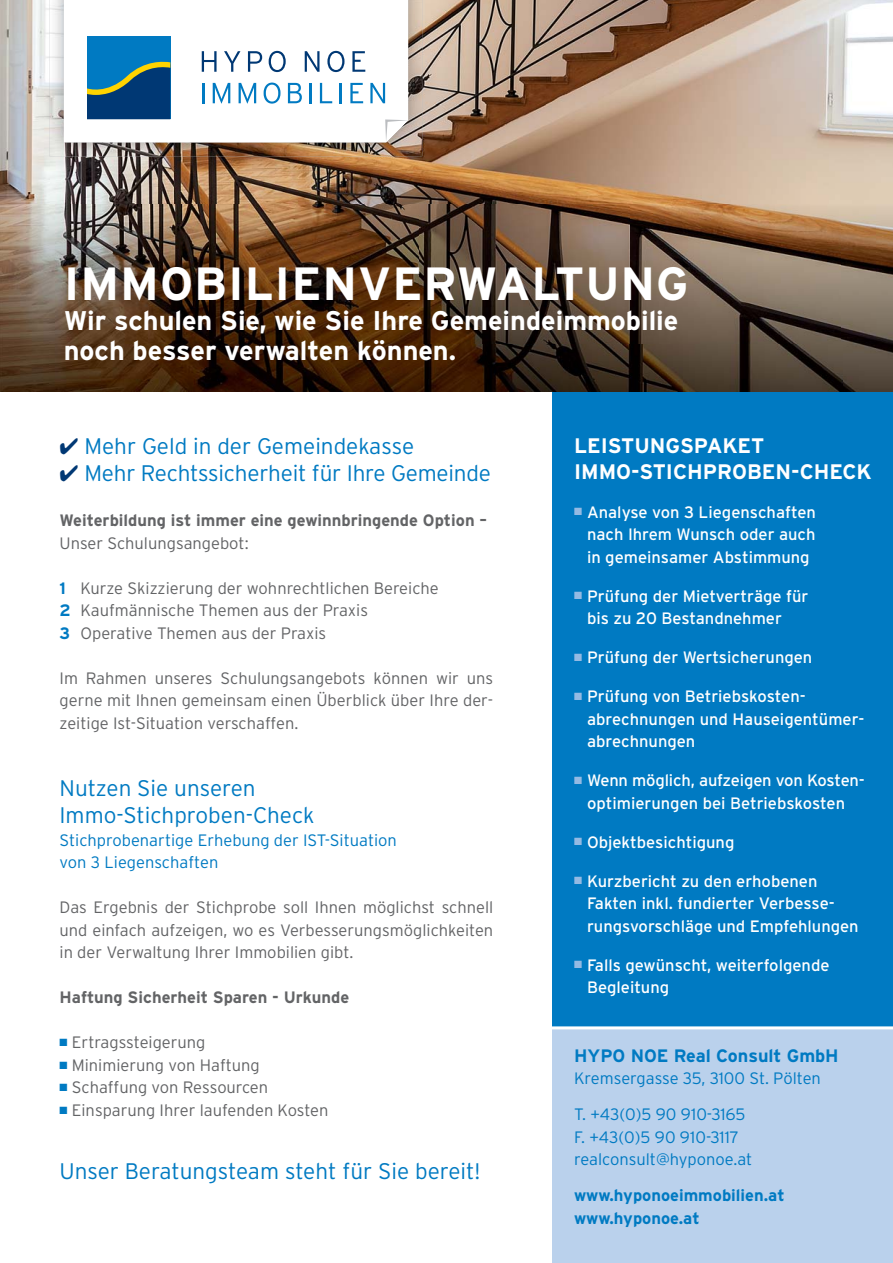
<style>
.page{position:relative;width:893px;height:1263px;background:#fff}
.page>*{position:absolute;margin:0;border:0;box-sizing:border-box;transform-origin:0 0}
.t1{font:700 46.5px "Interstate";letter-spacing:.02em;color:#fff}
.t2{font:700 27px/30px "Interstate";color:#fff}
.t3{font:300 22.5px/27px "Interstate";color:#007ac2}
.t4{font:700 21px/25.5px "Interstate";color:#fff}
.t5{font:700 18px "Interstate";color:#007ac2}
.t6{font:300 16.5px/22.5px "Interstate";color:#636466;text-align:justify}
.t7{font:16.5px/22.5px "Interstate";color:#fff}
.t8{font:300 16.5px/22.5px "Interstate";color:#007ac2}
.t9{font:700 16.5px "Interstate";color:#636466}
.t10{font:700 16.5px/22.5px "Interstate";color:#007ac2}
.s1{color:#003874}
.s2{font-weight:700;color:#007ac2}
.s3{color:#007ac2}
.s4{color:#94bae3}
</style>
<div class="page">
<div style="left:553px;top:931px;width:340px;height:332px;background:#bad1ec"></div>
<div style="left:553px;top:379px;width:340px;height:649px;background:#007ac2"></div>
<img style="left:0;top:0;width:893px;height:391px">
<svg style="left:553px;top:391px;width:340px;height:1px"></svg>
<hr style="left:514px;top:1026px;width:379px;height:3px;background:#fff">
<img style="left:50px;top:0;width:53px;height:157px">
<img style="left:369px;top:0;width:53px;height:157px">
<img style="left:103px;top:142px;width:266px;height:15px">
<svg style="left:64px;top:0;width:344px;height:142px"></svg>
<div style="left:87px;top:36px;width:83px;height:83px;background:#007ac2"></div>
<hr style="left:202px;top:83px;width:2px;height:20px;background:#007ac2">
<svg style="left:213px;top:83px;width:17px;height:21px"></svg>
<svg style="left:239px;top:83px;width:17px;height:21px"></svg>
<svg style="left:264px;top:83px;width:16px;height:21px"></svg>
<svg style="left:288px;top:83px;width:14px;height:20px"></svg>
<hr style="left:309px;top:83px;width:2px;height:20px;background:#007ac2">
<svg style="left:320px;top:83px;width:12px;height:20px"></svg>
<hr style="left:340px;top:83px;width:2px;height:20px;background:#007ac2">
<svg style="left:350px;top:83px;width:13px;height:20px"></svg>
<svg style="left:370px;top:83px;width:15px;height:20px"></svg>
<svg style="left:202px;top:51px;width:15px;height:21px"></svg>
<svg style="left:224px;top:51px;width:16px;height:21px"></svg>
<svg style="left:248px;top:51px;width:14px;height:21px"></svg>
<svg style="left:269px;top:51px;width:17px;height:21px"></svg>
<svg style="left:305px;top:51px;width:14px;height:21px"></svg>
<svg style="left:327px;top:51px;width:17px;height:21px"></svg>
<svg style="left:352px;top:51px;width:13px;height:21px"></svg>
<svg style="left:87px;top:61px;width:83px;height:58px"></svg>
<svg style="left:385px;top:119px;width:23px;height:23px"></svg>
<h1 class="t1" style="left:64px;top:266px;width:626px">IMMOBILIENVERWALTUNG</h1>
<h2 class="t2" style="left:64px;top:308px;width:616px">Wir schulen Sie, wie Sie Ihre Gemeindeimmobilie noch besser verwalten können.</h2>
<h3 class="t3" style="left:60px;top:435px;width:356px"><span class="s1">✔</span> Mehr Geld in der Gemeindekasse</h3>
<h3 class="t3" style="left:60px;top:462px;width:433px"><span class="s1">✔</span> Mehr Rechtssicherheit für Ihre Gemeinde</h3>
<p class="t9" style="left:60px;top:514px;width:429px">Weiterbildung ist immer eine gewinnbringende Option –</p>
<p class="t6" style="left:60px;top:533px;width:191px">Unser Schulungsangebot:</p>
<p class="t6" style="left:60px;top:578px;width:381px;text-align:left"><span class="s2">1</span> Kurze Skizzierung der wohnrechtlichen Bereiche<br><span class="s2">2</span> Kaufmännische Themen aus der Praxis<br><span class="s2">3</span> Operative Themen aus der Praxis</p>
<p class="t6" style="left:60px;top:668px;width:435px">Im Rahmen unseres Schulungsangebots können wir uns gerne mit Ihnen gemeinsam einen Überblick über Ihre der&shy;zeitige Ist-Situation verschaffen.</p>
<h3 class="t3" style="left:60px;top:777px;width:257px">Nutzen Sie unseren<br>Immo-Stichproben-Check</h3>
<p class="t8" style="left:60px;top:830px;width:339px">Stichprobenartige Erhebung der IST-Situation von 3 Liegenschaften</p>
<p class="t6" style="left:60px;top:898px;width:435px">Das Ergebnis der Stichprobe soll Ihnen möglichst schnell und einfach aufzeigen, wo es Verbesserungsmöglichkeiten in der Verwaltung Ihrer Immobilien gibt.</p>
<p class="t9" style="left:60px;top:991px;width:291px">Haftung Sicherheit Sparen - Urkunde</p>
<p class="t6" style="left:60px;top:1033px;width:147px"><span class="s3">■</span> Ertragssteigerung</p>
<p class="t6" style="left:60px;top:1055px;width:202px"><span class="s3">■</span> Minimierung von Haftung</p>
<p class="t6" style="left:60px;top:1078px;width:210px"><span class="s3">■</span> Schaffung von Ressourcen</p>
<p class="t6" style="left:60px;top:1100px;width:270px"><span class="s3">■</span> Einsparung Ihrer laufenden Kosten</p>
<h3 class="t3" style="left:60px;top:1160px;width:422px">Unser Beratungsteam steht für Sie bereit!</h3>
<p class="t4" style="left:574px;top:434px;width:299px">LEISTUNGSPAKET<br>IMMO-STICHPROBEN-CHECK</p>
<p class="t7" style="left:587px;top:502px;width:230px;text-align:justify;text-indent:-13px"><span class="s4">■</span> Analyse von 3 Liegenschaften nach Ihrem Wunsch oder auch in gemeinsamer Abstimmung</p>
<p class="t7" style="left:587px;top:586px;width:223px;text-indent:-13px"><span class="s4">■</span> Prüfung der Mietverträge für bis zu 20 Bestandnehmer</p>
<p class="t7" style="left:574px;top:648px;width:240px"><span class="s4">■</span> Prüfung der Wertsicherungen</p>
<p class="t7" style="left:587px;top:687px;width:279px;text-indent:-13px"><span class="s4">■</span> Prüfung von Betriebskosten&shy;abrechnungen und Hauseigentümer&shy;abrechnungen</p>
<p class="t7" style="left:574px;top:771px;width:292px;text-align:center"><span class="s4">■</span> Wenn möglich, aufzeigen von Kosten - optimierungen bei Betriebskosten</p>
<p class="t7" style="left:574px;top:832px;width:162px"><span class="s4">■</span> Objektbesichtigung</p>
<p class="t7" style="left:587px;top:871px;width:273px;text-indent:-13px"><span class="s4">■</span> Kurzbericht zu den erhobenen<br>Fakten inkl. fundierter Verbesse&shy;rungsvorschläge und Empfehlungen</p>
<p class="t7" style="left:587px;top:955px;width:244px;text-indent:-13px"><span class="s4">■</span> Falls gewünscht, weiterfolgende<br>Begleitung</p>
<p class="t5" style="left:574px;top:1049px;width:266px">HYPO NOE Real Consult GmbH</p>
<p class="t8" style="left:574px;top:1062px;width:248px;line-height:36px">Kremsergasse 35, 3100 St. Pölten<br>T. +43(0)5 90 910-3165</p>
<p class="t8" style="left:574px;top:1127px;width:180px">F. +43(0)5 90 910-3117 realconsult@hyponoe.at</p>
<p class="t10" style="left:574px;top:1185px;width:212px">www.hyponoeimmobilien.at www.hyponoe.at</p>
</div>
